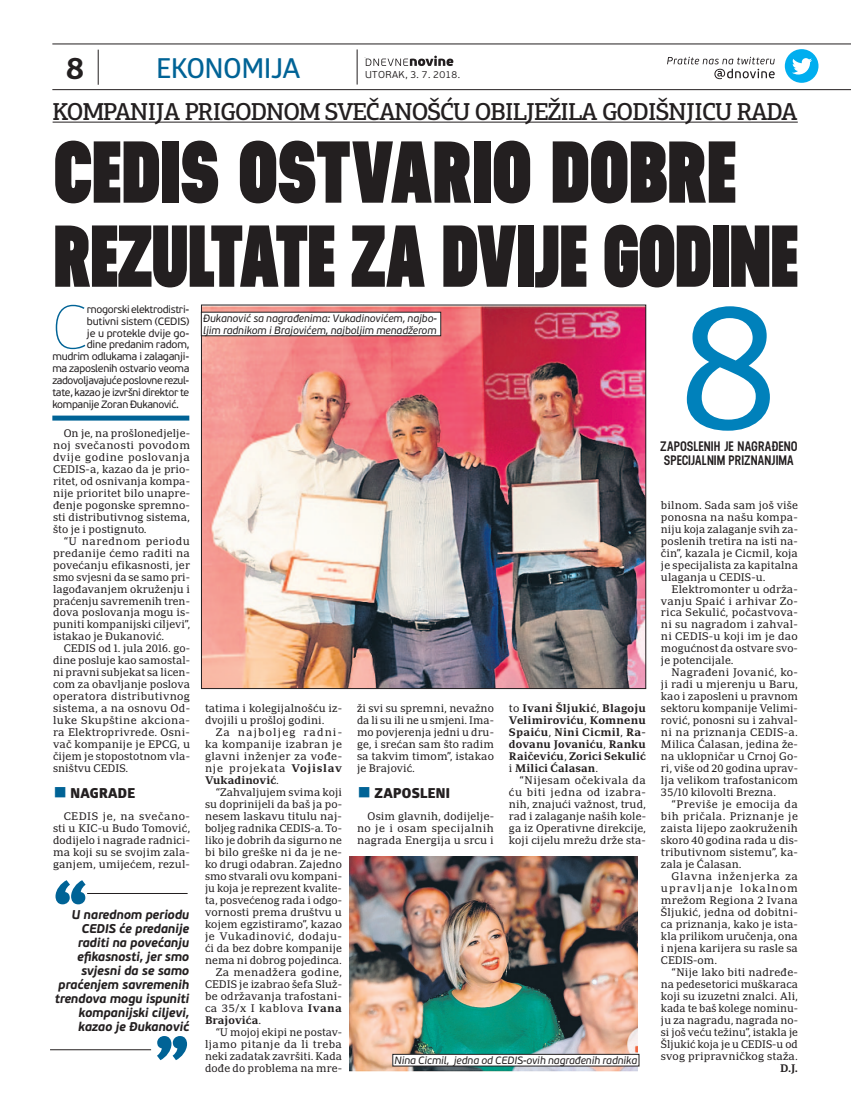
<style>
.page{position:relative;width:851px;height:1117px;background:#fff}
.page>*{position:absolute;margin:0;border:0;box-sizing:border-box;transform-origin:0 0}
.t1{font:181.75px "PF Centro Slab Pro";color:#0081bb}
.t2{font:900 87.5px/84px "Neusa";letter-spacing:-.005em;color:#231f20}
.t3{font:61.5px "PF Beau Sans Pro X Thin";color:#006396}
.t4{font:700 31.25px "PF Centro Slab Pro";color:#231f20}
.t5{font:600 27.5px "Glober";letter-spacing:-.02em;color:#006396}
.t6{font:500 24.62px "PF Centro Slab Pro";letter-spacing:-.04em;color:#231f20;scale:.96 1}
.t7{font:600 13.75px/13.8px "Neusa";color:#231f20}
.t8{font:800 13.75px "Glober";letter-spacing:.02em;color:#231f20}
.t9{font:italic 700 12.75px/14px "PF Beau Sans Pro";letter-spacing:-.02em;color:#231f20;text-align:right}
.t10{font:10.62px/12px "PF Adamant Pro";letter-spacing:.01em;color:#231f20;text-align:justify}
.t11{font:10.62px "PF Beau Sans Pro";letter-spacing:-.03em;color:#231f20}
.t12{font:700 10.62px/12px "PF Adamant Pro";letter-spacing:.01em;color:#231f20;text-align:justify}
.t13{font:italic 10.62px/11.9px "PF Beau Sans Pro";color:#231f20}
.t14{font:10.62px "PF Adamant Pro";letter-spacing:.04em;color:#231f20}
.t15{font:10.62px "PF Adamant Pro";letter-spacing:.045em;color:#231f20}
.t16{font:10.62px "PF Adamant Pro";letter-spacing:.035em;color:#231f20}
.t17{font:300 10px "PF Beau Sans Pro";letter-spacing:.045em;color:#231f20}
.s1{font-family:"PF Centro Slab Pro";font-weight:700;font-size:16.25px;color:#006396}
.s2{font-weight:400}
.s3{font-weight:700}
</style>
<div class="page">
<hr style="left:52px;top:44px;width:798px;height:1px;background:#231f20">
<svg style="left:364px;top:56px;width:89px;height:10px"></svg>
<svg style="left:667px;top:57px;width:107px;height:22px"></svg>
<hr style="left:98px;top:50px;width:1px;height:35px;background:#231f20">
<svg style="left:784px;top:49px;width:34px;height:34px"></svg>
<hr style="left:357px;top:49px;width:1px;height:35px;background:#231f20">
<hr style="left:52px;top:89px;width:798px;height:1px;background:#231f20">
<img style="left:203px;top:307px;width:441px;height:379px">
<hr style="left:53px;top:122px;width:744px;height:1px;background:#231f20">
<div style="left:201px;top:312px;width:239px;height:24px;background:#fff"></div>
<img style="left:349px;top:856px;width:288px;height:216px">
<svg style="left:55px;top:880px;width:31px;height:24px"></svg>
<svg style="left:157px;top:1036px;width:30px;height:23px"></svg>
<hr style="left:87px;top:893px;width:100px;height:1px;background:#231f20">
<hr style="left:50px;top:1049px;width:101px;height:1px;background:#231f20">
<div style="left:393px;top:1054px;width:246px;height:11px;background:#fff"></div>
<div style="left:392px;top:1053px;width:247px;height:12px;border:1px solid #231f20"></div>
<div style="left:52px;top:415px;width:137px;height:5px;background:#006396"></div>
<h3 class="t4" style="left:66px;top:48px;width:20px">8</h3>
<h3 class="t5" style="left:156px;top:49px;width:146px">EKONOMIJA</h3>
<p class="t17" style="left:365px;top:69px;width:97px">UTORAK, 3. 7. 2018.</p>
<h3 class="t6" style="left:53px;top:96px;width:777px">KOMPANIJA PRIGODNOM SVEČANOŠĆU OBILJEŽILA GODIŠNJICU RADA</h3>
<h2 class="t2" style="left:54px;top:127px;width:746px">CEDIS OSTVARIO DOBRE<br>REZULTATE ZA DVIJE GODINE</h2>
<p class="t13" style="left:203px;top:312px;width:235px">Đukanović sa nagrađenima: Vukadinovićem, najbo&shy;ljim radnikom i Brajovićem, najboljim menadžerom</p>
<h3 class="t3" style="left:52px;top:292px;width:35px">C</h3>
<p class="t11" style="left:87px;top:303px;width:104px">rnogorski elektrodistri-</p>
<h1 class="t1" style="left:678px;top:256px;width:103px">8</h1>
<p class="t11" style="left:87px;top:315px;width:104px">butivni sistem (CEDIS)</p>
<p class="t11" style="left:87px;top:327px;width:104px">je u protekle dvije go-</p>
<p class="t11" style="left:87px;top:338px;width:104px">dine predanim radom,</p>
<p class="t11" style="left:52px;top:350px;width:138px">mudrim odlukama i zalaganji-</p>
<p class="t11" style="left:52px;top:362px;width:138px">ma zaposlenih ostvario veoma</p>
<p class="t11" style="left:52px;top:374px;width:138px">zadovoljavajuće poslovne rezul-</p>
<p class="t11" style="left:52px;top:386px;width:138px">tate, kazao je izvršni direktor te</p>
<p class="t11" style="left:52px;top:398px;width:128px">kompanije Zoran Đukanović.</p>
<p class="t10" style="left:53px;top:427px;width:138px;text-indent:11px">On je, na prošlonedjelje&shy;noj svečanosti povodom dvije godine poslovanja CEDIS-a, kazao da je prio&shy;ritet, od osnivanja kompa&shy;nije prioritet bilo unapre&shy;đenje pogonske spremno&shy;sti distributivnog sistema, što je i postignuto.</p>
<p class="t10" style="left:53px;top:534px;width:138px;text-indent:11px">“U narednom periodu predanije ćemo raditi na povećanju efikasnosti, jer smo svjesni da se samo pri&shy;lagođavanjem okruženju i praćenju savremenih tren&shy;dova poslovanja mogu is&shy;puniti kompanijski ciljevi”, istakao je Đukanović.</p>
<p class="t10" style="left:53px;top:642px;width:138px;text-indent:11px">CEDIS od 1. jula 2016. go&shy;dine posluje kao samostal&shy;ni pravni subjekat sa licen&shy;com za obavljanje poslova operatora distributivnog sistema, a na osnovu Od&shy;luke Skupštine akciona&shy;ra Elektroprivrede. Osni&shy;vač kompanije je EPCG, u čijem je stopostotnom vla&shy;sništvu CEDIS.</p>
<p class="t8" style="left:53px;top:781px;width:83px"><span class="s1">■</span> NAGRADE</p>
<p class="t10" style="left:53px;top:810px;width:138px;text-indent:11px">CEDIS je, na svečano&shy;sti u KIC-u Budo Tomović, dodijelo i nagrade radnici&shy;ma koji su se svojim zala&shy;ganjem, umijećem, rezul-</p>
<p class="t7" style="left:660px;top:439px;width:139px">ZAPOSLENIH JE NAGRAĐENO<br>SPECIJALNIM PRIZNANJIMA</p>
<p class="t10" style="left:661px;top:498px;width:138px">bilnom. Sada sam još više ponosna na našu kompa&shy;niju koja zalaganje svih za&shy;poslenih tretira na isti na&shy;čin”, kazala je Cicmil, koja je specijalista za kapitalna ulaganja u CEDIS-u.</p>
<p class="t10" style="left:661px;top:582px;width:138px;text-indent:11px">Elektromonter u održa&shy;vanju Spaić i arhivar Zo&shy;rica Sekulić, počastvova&shy;ni su nagradom i zahval&shy;ni CEDIS-u koji im je dao mogućnost da ostvare svo&shy;je potencijale.</p>
<p class="t10" style="left:661px;top:666px;width:138px;text-indent:11px">Nagrađeni Jovanić, ko&shy;ji radi u mjerenju u Baru, kao i zaposleni u pravnom sektoru kompanije Velimi&shy;rović, ponosni su i zahval&shy;ni na priznanja CEDIS-a.<br>Milica Ćalasan, jedina že&shy;na uklopničar u Crnoj Go&shy;ri, više od 20 godina uprav&shy;lja velikom trafostanicom 35/10 kilovolti Brezna.</p>
<p class="t10" style="left:661px;top:798px;width:138px;text-indent:11px">“Previše je emocija da bih pričala. Priznanje je zaista lijepo zaokruženih skoro 40 godina rada u dis&shy;tributivnom sistemu”, ka&shy;zala je Ćalasan.</p>
<p class="t10" style="left:661px;top:870px;width:138px;text-indent:11px">Glavna inženjerka za upravljanje lokalnom mrežom Regiona 2 Ivana Šljukić, jedna od dobitni&shy;ca priznanja, kako je ista&shy;kla prilikom uručenja, ona i njena karijera su rasle sa CEDIS-om.</p>
<p class="t10" style="left:661px;top:966px;width:138px;text-indent:11px">“Nije lako biti nadređe&shy;na pedesetorici muškaraca koji su izuzetni znalci. Ali, kada te baš kolege nominu&shy;ju za nagradu, nagrada no&shy;si još veću težinu”, istakla je Šljukić koja je u CEDIS-u od svog pripravničkog staža.</p>
<p class="t12" style="left:780px;top:1061px;width:19px">D.J.</p>
<p class="t12" style="left:509px;top:702px;width:138px"><span class="s2">to</span> Ivani Šljukić<span class="s2">,</span> Blagoju Velimiroviću<span class="s2">,</span> Komnenu Spaiću<span class="s2">,</span> Nini Cicmil<span class="s2">,</span> Ra&shy;dovanu Jovaniću<span class="s2">,</span> Ranku Raičeviću<span class="s2">,</span> Zorici Sekulić <span class="s2">i</span> Milici Ćalasan<span class="s2">.</span></p>
<p class="t10" style="left:509px;top:774px;width:138px;text-indent:11px">“Nijesam očekivala da ću biti jedna od izabra&shy;nih, znajući važnost, trud, rad i zalaganje naših kole&shy;ga iz Operativne direkcije, koji cijelu mrežu drže sta-</p>
<p class="t10" style="left:357px;top:702px;width:138px">ži svi su spremni, nevažno da li su ili ne u smjeni. Ima&shy;mo povjerenja jedni u dru&shy;ge, i srećan sam što radim sa takvim timom”, istakao je Brajović.</p>
<p class="t8" style="left:357px;top:781px;width:94px"><span class="s1">■</span> ZAPOSLENI</p>
<p class="t10" style="left:357px;top:810px;width:138px;text-indent:11px">Osim glavnih, dodijelje&shy;no je i osam specijalnih nagrada Energija u srcu i</p>
<p class="t10" style="left:205px;top:702px;width:138px">tatima i kolegijalnošću iz&shy;dvojili u prošloj godini.</p>
<p class="t10" style="left:205px;top:726px;width:138px;text-indent:11px">Za najboljeg radni&shy;ka kompanije izabran je glavni inženjer za vođe&shy;nje projekata <span class="s3">Vojislav Vukadinović</span>.</p>
<p class="t10" style="left:216px;top:786px;width:128px">“Zahvaljujem svima koji</p>
<p class="t10" style="left:205px;top:798px;width:138px">su doprinijeli da baš ja po-</p>
<p class="t10" style="left:205px;top:810px;width:138px">nesem laskavu titulu naj-</p>
<p class="t10" style="left:205px;top:822px;width:138px">boljeg radnika CEDIS-a. To-</p>
<p class="t10" style="left:205px;top:834px;width:138px">liko je dobrih da sigurno ne</p>
<p class="t10" style="left:205px;top:846px;width:138px">bi bilo greške ni da je ne-</p>
<p class="t10" style="left:205px;top:858px;width:138px">ko drugi odabran. Zajedno</p>
<p class="t10" style="left:205px;top:870px;width:138px">smo stvarali ovu kompani-</p>
<p class="t10" style="left:205px;top:882px;width:138px">ju koja je reprezent kvalite-</p>
<p class="t10" style="left:205px;top:894px;width:138px">ta, posvećenog rada i odgo-</p>
<p class="t10" style="left:205px;top:906px;width:138px">vornosti prema društvu u</p>
<p class="t10" style="left:205px;top:918px;width:138px">kojem egzistiramo”, kazao</p>
<p class="t15" style="left:205px;top:929px;width:138px">je Vukadinović, dodaju-</p>
<p class="t10" style="left:205px;top:942px;width:138px">ći da bez dobre kompanije</p>
<p class="t10" style="left:205px;top:954px;width:138px">nema ni dobrog pojedinca.</p>
<p class="t14" style="left:216px;top:965px;width:128px">Za menadžera godine,</p>
<p class="t10" style="left:205px;top:978px;width:138px">CEDIS je izabrao šefa Služ-</p>
<p class="t10" style="left:205px;top:990px;width:138px">be održavanja trafostani-</p>
<p class="t14" style="left:205px;top:1001px;width:138px">ca 35/x I kablova <span class="s3">Ivana</span></p>
<p class="t12" style="left:205px;top:1013px;width:58px">Brajovića<span class="s2">.</span></p>
<p class="t10" style="left:216px;top:1025px;width:128px">“U mojoj ekipi ne postav-</p>
<p class="t16" style="left:205px;top:1037px;width:138px">ljamo pitanje da li treba</p>
<p class="t10" style="left:205px;top:1049px;width:138px">neki zadatak završiti. Kada</p>
<p class="t10" style="left:205px;top:1061px;width:138px">dođe do problema na mre-</p>
<p class="t9" style="left:55px;top:907px;width:136px">U narednom periodu<br>CEDIS će predanije raditi na povećanju efikasnosti, jer smo svjesni da se samo praćenjem savremenih trendova mogu ispuniti kompanijski ciljevi, kazao je Đukanović</p>
<p class="t13" style="left:394px;top:1054px;width:244px">Nina Cicmil, jedna od CEDIS-ovih nagrađenih radnika</p>
</div>
